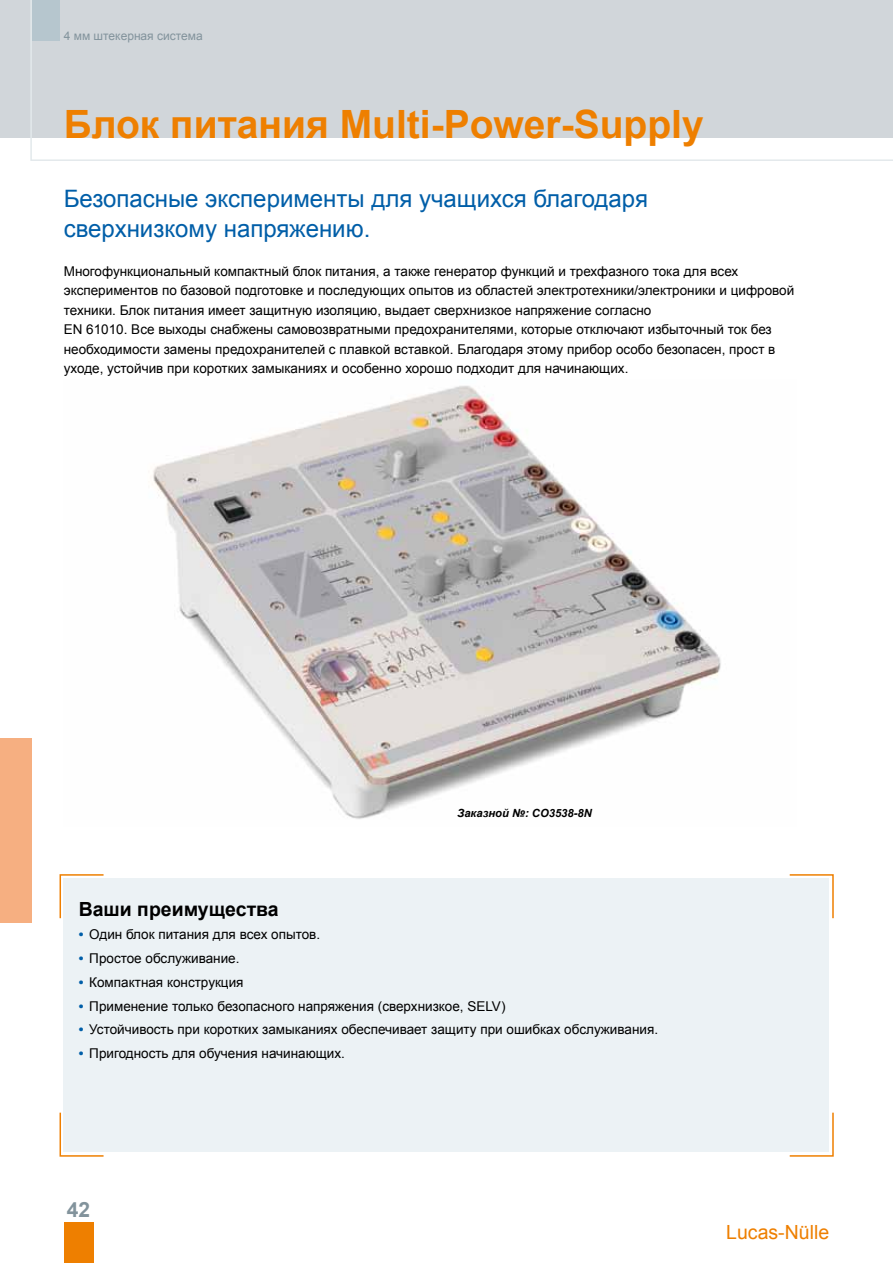
<style>
.page{position:relative;width:893px;height:1263px;background:#fff}
.page>*{position:absolute;margin:0;border:0;box-sizing:border-box;transform-origin:0 0}
.t1{font:700 39px "Arial";color:#ee7f00}
.t2{font:24px/30px "Arial";color:#005ea8}
.t3{font:700 21px "Arial";color:#82939c}
.t4{font:700 19.5px "Arial";color:#000}
.t5{font:19.5px "Arial";color:#ee7f00}
.t6{font:13.5px/19.5px "Arial";color:#000}
.t7{font:12px "Arial";color:#82939c}
.t8{font:italic 700 11.25px "Arial";color:#000}
.s1{font-weight:700;color:#005ea8}
</style>
<div class="page">
<div style="left:0;top:0;width:893px;height:138px;background:#d1d6da"></div>
<svg style="left:30px;top:0;width:863px;height:161px"></svg>
<div style="left:64px;top:878px;width:765px;height:274px;background:#ecf2f5"></div>
<svg style="left:59px;top:874px;width:45px;height:46px"></svg>
<svg style="left:789px;top:1112px;width:45px;height:45px"></svg>
<svg style="left:789px;top:874px;width:45px;height:45px"></svg>
<svg style="left:59px;top:1111px;width:45px;height:46px"></svg>
<img style="left:153px;top:385px;width:568px;height:434px">
<div style="left:0;top:738px;width:32px;height:185px;background:#f6af81"></div>
<div style="left:64px;top:1222px;width:30px;height:41px;background:#ee7f00"></div>
<p class="t7" style="left:64px;top:28px;width:141px">4 мм штекерная система</p>
<h1 class="t1" style="left:64px;top:99px;width:641px">Блок питания Multi-Power-Supply</h1>
<h2 class="t2" style="left:64px;top:184px;width:586px">Безопасные эксперименты для учащихся благодаря сверхнизкому напряжению.</h2>
<p class="t6" style="left:64px;top:261px;width:732px">Многофункциональный компактный блок питания, а также генератор функций и трехфазного тока для всех экспериментов по базовой подготовке и последующих опытов из областей электротехники/электроники и цифровой техники. Блок питания имеет защитную изоляцию, выдает сверхнизкое напряжение согласно<br>EN 61010. Все выходы снабжены самовозвратными предохранителями, которые отключают избыточный ток без необходимости замены предохранителей с плавкой вставкой. Благодаря этому прибор особо безопасен, прост в уходе, устойчив при коротких замыканиях и особенно хорошо подходит для начинающих.</p>
<p class="t8" style="left:457px;top:806px;width:136px">Заказной №: CO3538-8N</p>
<h3 class="t4" style="left:79px;top:896px;width:202px">Ваши преимущества</h3>
<p class="t6" style="left:79px;top:925px;width:243px"><span class="s1">•</span> Один блок питания для всех опытов.</p>
<p class="t6" style="left:79px;top:949px;width:162px"><span class="s1">•</span> Простое обслуживание.</p>
<p class="t6" style="left:79px;top:973px;width:166px"><span class="s1">•</span> Компактная конструкция</p>
<p class="t6" style="left:79px;top:996px;width:428px"><span class="s1">•</span> Применение только безопасного напряжения (сверхнизкое, SELV)</p>
<p class="t6" style="left:79px;top:1020px;width:581px"><span class="s1">•</span> Устойчивость при коротких замыканиях обеспечивает защиту при ошибках обслуживания.</p>
<p class="t6" style="left:79px;top:1044px;width:268px"><span class="s1">•</span> Пригодность для обучения начинающих.</p>
<h3 class="t3" style="left:67px;top:1195px;width:25px">42</h3>
<h3 class="t5" style="left:726px;top:1219px;width:104px">Lucas-Nülle</h3>
</div>
